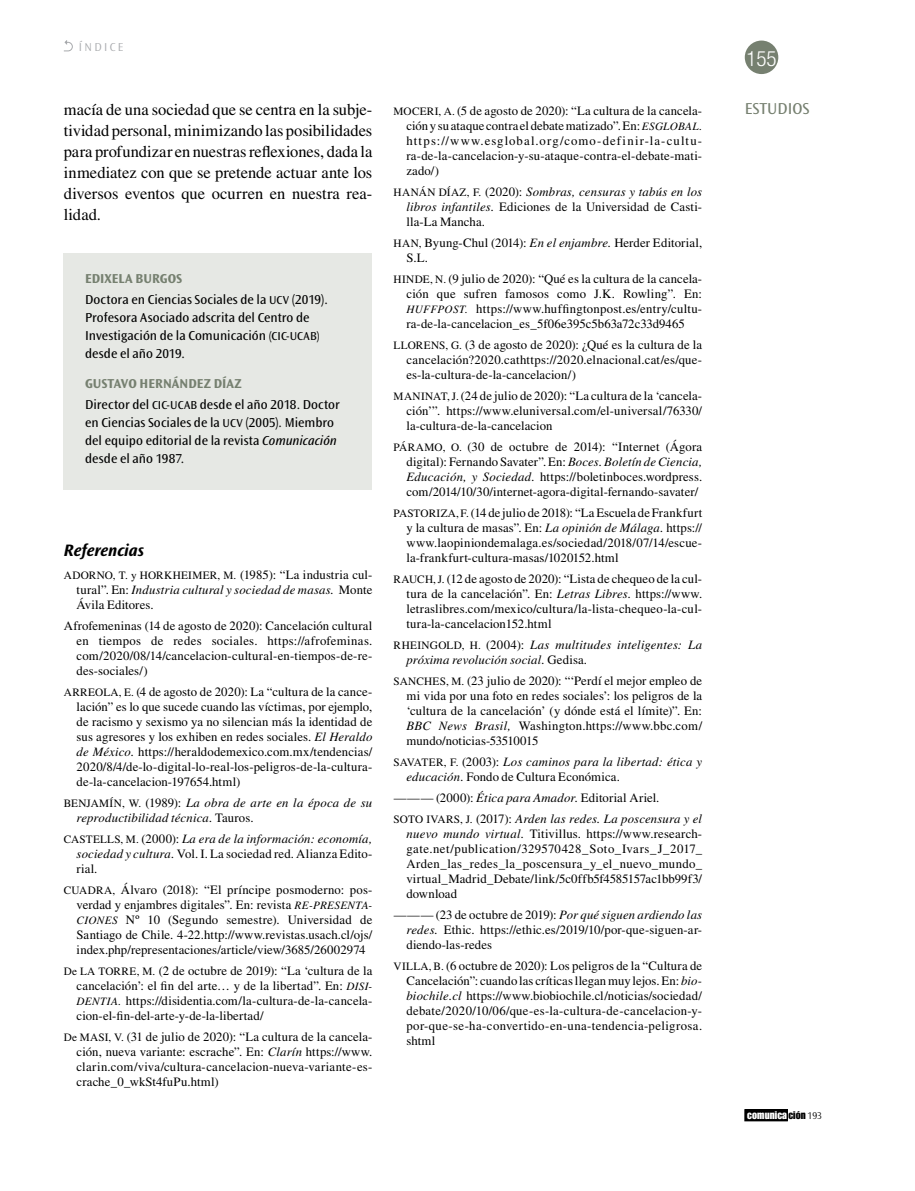
<style>
.page{position:relative;width:915px;height:1191px;background:#fff}
.page>*{position:absolute;margin:0;border:0;box-sizing:border-box;transform-origin:0 0}
.t1{font:300 condensed 21px "Helvetica Neue LT Std";color:#fff}
.t2{font:italic 700 17.25px "Ocean Sans Std";letter-spacing:-.005em;color:#000}
.t3{font:16.5px/21px "Times LT Std";letter-spacing:-.005em;color:#000;text-align:justify}
.t4{font:16.5px "Ocean Sans Std";color:#768070}
.t5{font:13.5px/18px "Ocean Sans Std";color:#000}
.t6{font:12.75px/15px "Times LT Std";letter-spacing:.01em;color:#000;text-align:justify}
.t7{font:italic 12.75px/15px "Times LT Std";letter-spacing:.015em;color:#000}
.t8{font:300 12px "Ocean Sans Std";letter-spacing:.2em;color:#a7a9ac}
.t9{font:11.25px "Times LT Std";letter-spacing:.025em;color:#000}
.t10{font:10.8px "Impact LT Std";letter-spacing:.01em;color:#fff}
.s1{font-weight:700;color:#768070}
.s2{font-size:12px}
.s3{font-style:italic}
.s4{font-size:12.75px}
.s5{font-style:normal}
.s6{font-size:11.25px}
.s7{font-style:normal;font-size:11.25px}
.s8{font-style:italic;font-size:11.25px}
.s9{color:#000}
.s10{font-family:"Ocean Sans Std";font-weight:300;font-size:10.2px;color:#000}
</style>
<div class="page">
<div style="left:744px;top:41px;width:34px;height:33px;background:#768070;border-radius:50%"></div>
<div style="left:744px;top:1109px;width:43px;height:11px;background:#000"></div>
<div style="left:744px;top:1109px;width:43px;height:12px;border:1px solid #000"></div>
<svg style="left:64px;top:40px;width:9px;height:11px"></svg>
<div style="left:63px;top:253px;width:308px;height:236px;background:#e6e8e4"></div>
<p class="t8" style="left:79px;top:40px;width:46px">ÍNDICE</p>
<p class="t3" style="left:64px;top:98px;width:310px">macía de una sociedad que se centra en la subje&shy;tividad personal, minimizando las posibilidades para profundizar en nuestras reflexiones, dada la inmediatez con que se pretende actuar ante los diversos eventos que ocurren en nuestra rea&shy;lidad.</p>
<p class="t5" style="left:85px;top:268px;width:244px;line-height:21px"><span class="s1">EDIXELA BURGOS<br></span>Doctora en Ciencias Sociales de la <span class="s2">UCV</span> (2019).</p>
<p class="t5" style="left:85px;top:308px;width:236px">Profesora Asociado adscrita del Centro de<br>Investigación de la Comunicación <span class="s2">(CIC-UCAB) </span>desde el año 2019.</p>
<p class="t5" style="left:85px;top:373px;width:256px;line-height:21px"><span class="s1">GUSTAVO HERNÁNDEZ DÍAZ<br></span>Director del <span class="s2">CIC-UCAB</span> desde el año 2018. Doctor</p>
<p class="t5" style="left:85px;top:413px;width:253px">en Ciencias Sociales de la <span class="s2">UCV</span> (2005). Miembro del equipo editorial de la revista <span class="s3">Comunicación </span>desde el año 1987.</p>
<h2 class="t2" style="left:64px;top:540px;width:82px">Referencias</h2>
<p class="t9" style="left:64px;top:569px;width:310px">ADORNO, T. y HORKHEIMER, M. <span class="s4">(1985): “La industria cul-</span></p>
<p class="t7" style="left:77px;top:582px;width:297px"><span class="s5">tural”. En:</span> Industria cultural y sociedad de masas. <span class="s5">Monte<br>Ávila Editores.</span></p>
<p class="t6" style="left:77px;top:618px;width:297px;text-indent:-13px">Afrofemeninas (14 de agosto de 2020): Cancelación cultural en tiempos de redes sociales. https://afrofeminas. com/2020/08/14/cancelacion-cultural-en-tiempos-de-re&shy;des-sociales/)</p>
<p class="t6" style="left:77px;top:684px;width:297px;text-indent:-13px"><span class="s6">ARREOLA, E.</span> (4 de agosto de 2020): La “cultura de la cance&shy;lación” es lo que sucede cuando las víctimas, por ejemplo, de racismo y sexismo ya no silencian más la identidad de sus agresores y los exhiben en redes sociales. <span class="s3">El Heraldo de México.</span> https://heraldodemexico.com.mx/tendencias/ 2020/8/4/de-lo-digital-lo-real-los-peligros-de-la-cultura&shy;de-la-cancelacion-197654.html)</p>
<p class="t7" style="left:77px;top:795px;width:297px;text-indent:-13px"><span class="s7">BENJAMÍN, W.</span> <span class="s5">(1989):</span> La obra de arte en la época de su reproductibilidad técnica. <span class="s5">Tauros.</span></p>
<p class="t7" style="left:77px;top:831px;width:297px;text-align:justify;text-indent:-13px"><span class="s7">CASTELLS, M.</span> <span class="s5">(2000):</span> La era de la información: economía, sociedad y cultura. <span class="s5">Vol. I. La sociedad red. Alianza Edito&shy;rial.</span></p>
<p class="t6" style="left:77px;top:882px;width:297px;text-indent:-13px"><span class="s6">CUADRA,</span> Álvaro (2018): “El príncipe posmoderno: pos&shy;verdad y enjambres digitales”. En: revista <span class="s8">RE-PRESENTA-CIONES</span> Nº 10 (Segundo semestre). Universidad de Santiago de Chile. 4-22.http://www.revistas.usach.cl/ojs/ index.php/representaciones/article/view/3685/26002974</p>
<p class="t6" style="left:77px;top:963px;width:297px;text-indent:-13px"><span class="s6">De LA TORRE, M.</span> (2 de octubre de 2019): “La ‘cultura de la cancelación’: el fin del arte… y de la libertad”. En: <span class="s8">DISI-DENTIA.</span> https://disidentia.com/la-cultura-de-la-cancela&shy;cion-el-fin-del-arte-y-de-la-libertad/</p>
<p class="t6" style="left:77px;top:1029px;width:297px;text-indent:-13px"><span class="s6">De MASI, V.</span> (31 de julio de 2020): “La cultura de la cancela&shy;ción, nueva variante: escrache”. En: <span class="s3">Clarín</span> https://www. clarin.com/viva/cultura-cancelacion-nueva-variante-es&shy;crache_0_wkSt4fuPu.html)</p>
<p class="t6" style="left:406px;top:103px;width:297px;text-indent:-13px"><span class="s6">MOCERI, A.</span> (5 de agosto de 2020): “La cultura de la cancela&shy;ción y su ataque contra el debate matizado”. En: <span class="s8">ESGLOBAL. </span>https://www.esglobal.org/como-definir-la-cultu&shy;ra-de-la-cancelacion-y-su-ataque-contra-el-debate-mati&shy;zado/)</p>
<p class="t6" style="left:406px;top:184px;width:297px;text-indent:-13px"><span class="s6">HANÁN DÍAZ, F.</span> (2020): <span class="s3">Sombras, censuras y tabús en los libros infantiles.</span> Ediciones de la Universidad de Casti&shy;lla-La Mancha.</p>
<p class="t6" style="left:406px;top:235px;width:297px;text-indent:-13px"><span class="s6">HAN,</span> Byung-Chul (2014): <span class="s3">En el enjambre.</span> Herder Editorial,<br>S.L.</p>
<p class="t6" style="left:406px;top:271px;width:297px;text-indent:-13px"><span class="s6">HINDE, N.</span> (9 julio de 2020): “Qué es la cultura de la cancela&shy;ción que sufren famosos como J.K. Rowling”. En:<br><span class="s8">HUFFPOST.</span> https://www.huffingtonpost.es/entry/cultu&shy;ra-de-la-cancelacion_es_5f06e395c5b63a72c33d9465</p>
<p class="t6" style="left:406px;top:337px;width:297px;text-indent:-13px"><span class="s6">LLORENS, G.</span> (3 de agosto de 2020): ¿Qué es la cultura de la cancelación?2020.cathttps://2020.elnacional.cat/es/que&shy;es-la-cultura-de-la-cancelacion/)</p>
<p class="t6" style="left:406px;top:388px;width:297px;text-indent:-13px"><span class="s6">MANINAT, J.</span> (24 de julio de 2020): “La cultura de la ‘cancela&shy;ción’”. https://www.eluniversal.com/el-universal/76330/ la-cultura-de-la-cancelacion</p>
<p class="t6" style="left:406px;top:439px;width:297px;text-indent:-13px"><span class="s6">PÁRAMO, O.</span> (30 de octubre de 2014): “Internet (Ágora digital): Fernando Savater”. En: <span class="s3">Boces. Boletín de Ciencia, Educación, y Sociedad.</span> https://boletinboces.wordpress. com/2014/10/30/internet-agora-digital-fernando-savater/</p>
<p class="t6" style="left:406px;top:505px;width:297px;text-indent:-13px"><span class="s6">PASTORIZA, F.</span> (14 de julio de 2018): “La Escuela de Frankfurt y la cultura de masas”. En: <span class="s3">La opinión de Málaga.</span> https:// www.laopiniondemalaga.es/sociedad/2018/07/14/escue&shy;la-frankfurt-cultura-masas/1020152.html</p>
<p class="t6" style="left:406px;top:571px;width:297px;text-indent:-13px"><span class="s6">RAUCH, J.</span> (12 de agosto de 2020): “Lista de chequeo de la cul&shy;tura de la cancelación”. En: <span class="s3">Letras Libres.</span> https://www. letraslibres.com/mexico/cultura/la-lista-chequeo-la-cul&shy;tura-la-cancelacion152.html</p>
<p class="t7" style="left:406px;top:637px;width:297px;text-indent:-13px"><span class="s7">RHEINGOLD, H.</span> <span class="s5">(2004):</span> Las multitudes inteligentes: La próxima revolución social. <span class="s5">Gedisa.</span></p>
<p class="t6" style="left:406px;top:673px;width:297px;text-indent:-13px"><span class="s6">SANCHES, M.</span> (23 julio de 2020): “‘Perdí el mejor empleo de mi vida por una foto en redes sociales’: los peligros de la ‘cultura de la cancelación’ (y dónde está el límite)”. En:<br><span class="s3">BBC News Brasil,</span> Washington.https://www.bbc.com/ mundo/noticias-53510015</p>
<p class="t7" style="left:406px;top:754px;width:297px;text-indent:-13px"><span class="s7">SAVATER, F.</span> <span class="s5">(2003):</span> Los caminos para la libertad: ética y educación. <span class="s5">Fondo de Cultura Económica.</span></p>
<p class="t7" style="left:393px;top:787px;width:310px;line-height:21px"><span class="s5">——— (2000):</span> Ética para Amador. <span class="s5">Editorial Ariel.<br></span><span class="s7">SOTO IVARS, J.</span> <span class="s5">(2017):</span> Arden las redes. La poscensura y el</p>
<p class="t6" style="left:406px;top:826px;width:297px"><span class="s3">nuevo mundo virtual.</span> Titivillus. https://www.research&shy;gate.net/publication/329570428_Soto_Ivars_J_2017_ Arden_las_redes_la_poscensura_y_el_nuevo_mundo_ virtual_Madrid_Debate/link/5c0ffb5f4585157ac1bb99f3/ download</p>
<p class="t6" style="left:406px;top:906px;width:297px;text-indent:-13px">——— (23 de octubre de 2019): <span class="s3">Por qué siguen ardiendo las redes.</span> Ethic. https://ethic.es/2019/10/por-que-siguen-ar&shy;diendo-las-redes</p>
<p class="t6" style="left:406px;top:957px;width:297px;text-indent:-13px"><span class="s6">VILLA, B.</span> (6 octubre de 2020): Los peligros de la “Cultura de Cancelación”: cuando las críticas llegan muy lejos. En: <span class="s3">bio&shy;biochile.cl</span> https://www.biobiochile.cl/noticias/sociedad/ debate/2020/10/06/que-es-la-cultura-de-cancelacion-y&shy;por-que-se-ha-convertido-en-una-tendencia-peligrosa. shtml</p>
<h1 class="t1" style="left:746px;top:46px;width:32px">155</h1>
<p class="t4" style="left:744px;top:100px;width:66px">ESTUDIOS</p>
<p class="t10" style="left:747px;top:1108px;width:76px">comunica <span class="s9">ción</span> <span class="s10">193</span></p>
</div>
